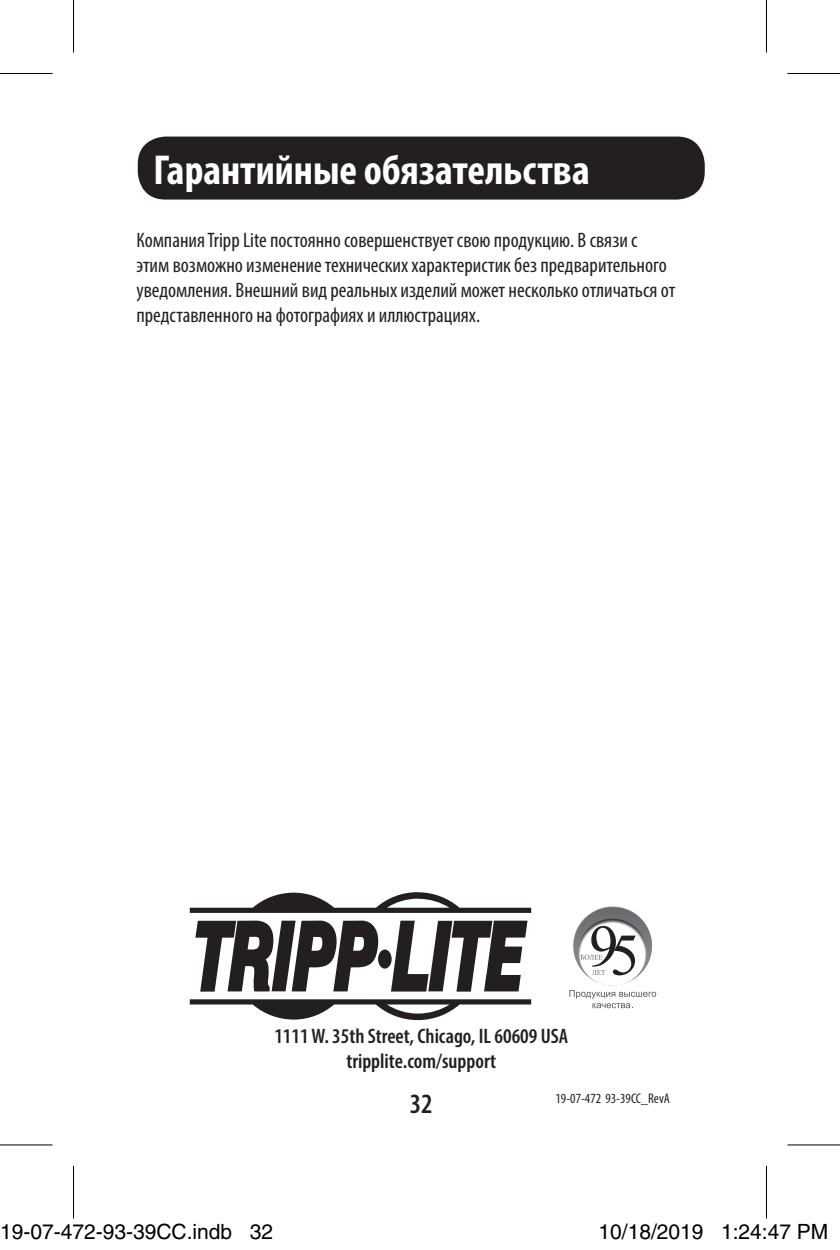
<style>
.page{position:relative;width:840px;height:1250px;background:#fff}
.page>*{position:absolute;margin:0;border:0;box-sizing:border-box;transform-origin:0 0}
.t1{font:700 condensed 42px "Myriad Pro";color:#fff}
.t2{font:600 condensed 28px "Myriad Pro";color:#231f20}
.t3{font:condensed 21px/25.2px "Myriad Pro";color:#231f20}
.t4{font:600 condensed 21px/25.2px "Myriad Pro";color:#231f20;text-align:center}
.t5{font:21px "Helvetica";color:#000}
.t6{font:condensed 14px "Myriad Pro";color:#231f20}
</style>
<div class="page">
<img style="left:577px;top:906px;width:34px;height:22px">
<svg style="left:591px;top:926px;width:45px;height:49px"></svg>
<svg style="left:569px;top:990px;width:87px;height:18px"></svg>
<div style="left:378px;top:949px;width:14px;height:19px;background:#231f20;border-radius:50%"></div>
<svg style="left:195px;top:920px;width:184px;height:71px"></svg>
<svg style="left:391px;top:920px;width:137px;height:71px"></svg>
<svg style="left:190px;top:892px;width:341px;height:21px"></svg>
<svg style="left:190px;top:999px;width:341px;height:21px"></svg>
<div style="left:138px;top:136px;width:567px;height:64px;background:#231f20;border-radius:28px"></div>
<svg style="left:0;top:1145px;width:52px;height:1px"></svg>
<svg style="left:788px;top:1145px;width:52px;height:1px"></svg>
<hr style="left:0;top:73px;width:52px;height:1px;background:#000">
<hr style="left:788px;top:73px;width:52px;height:1px;background:#000">
<hr style="left:0;top:1144px;width:52px;height:1px;background:#000">
<hr style="left:788px;top:1144px;width:52px;height:1px;background:#000">
<hr style="left:73px;top:0;width:1px;height:52px;background:#000">
<hr style="left:73px;top:1166px;width:1px;height:52px;background:#000">
<hr style="left:766px;top:0;width:1px;height:52px;background:#000">
<hr style="left:766px;top:1166px;width:1px;height:52px;background:#000">
<div style="left:32px;top:1225px;width:8px;height:13px;border:1px solid #fff;border-radius:50%"></div>
<div style="left:30px;top:1224px;width:12px;height:16px;border:1px solid #fff;border-radius:50%"></div>
<div style="left:612px;top:1225px;width:8px;height:13px;border:1px solid #fff;border-radius:50%"></div>
<div style="left:610px;top:1224px;width:12px;height:16px;border:1px solid #fff;border-radius:50%"></div>
<svg style="left:620px;top:1227px;width:2px;height:10px"></svg>
<div style="left:671px;top:1225px;width:7px;height:13px;border:1px solid #fff;border-radius:50%"></div>
<div style="left:669px;top:1224px;width:11px;height:16px;border:1px solid #fff;border-radius:50%"></div>
<p class="t1" style="left:154px;top:144px;width:438px">Гарантийные обязательства</p>
<p class="t3" style="left:136px;top:227px;width:540px">Компания Tripp Lite постоянно совершенствует свою продукцию. В связи с этим возможно изменение технических характеристик без предварительного уведомления. Внешний вид реальных изделий может несколько отличаться от представленного на фотографиях и иллюстрациях.</p>
<p class="t4" style="left:274px;top:1022px;width:295px">1111 W. 35th Street, Chicago, IL 60609 USA tripplite.com/support</p>
<h2 class="t2" style="left:410px;top:1086px;width:24px">32</h2>
<p class="t6" style="left:556px;top:1089px;width:116px">19-07-472 93-39CC_RevA</p>
<p class="t5" style="left:0;top:1219px;width:275px">19-07-472-93-39CC.indb 32</p>
<p class="t5" style="left:598px;top:1219px;width:231px">10/18/2019 1:24:47 PM</p>
</div>
